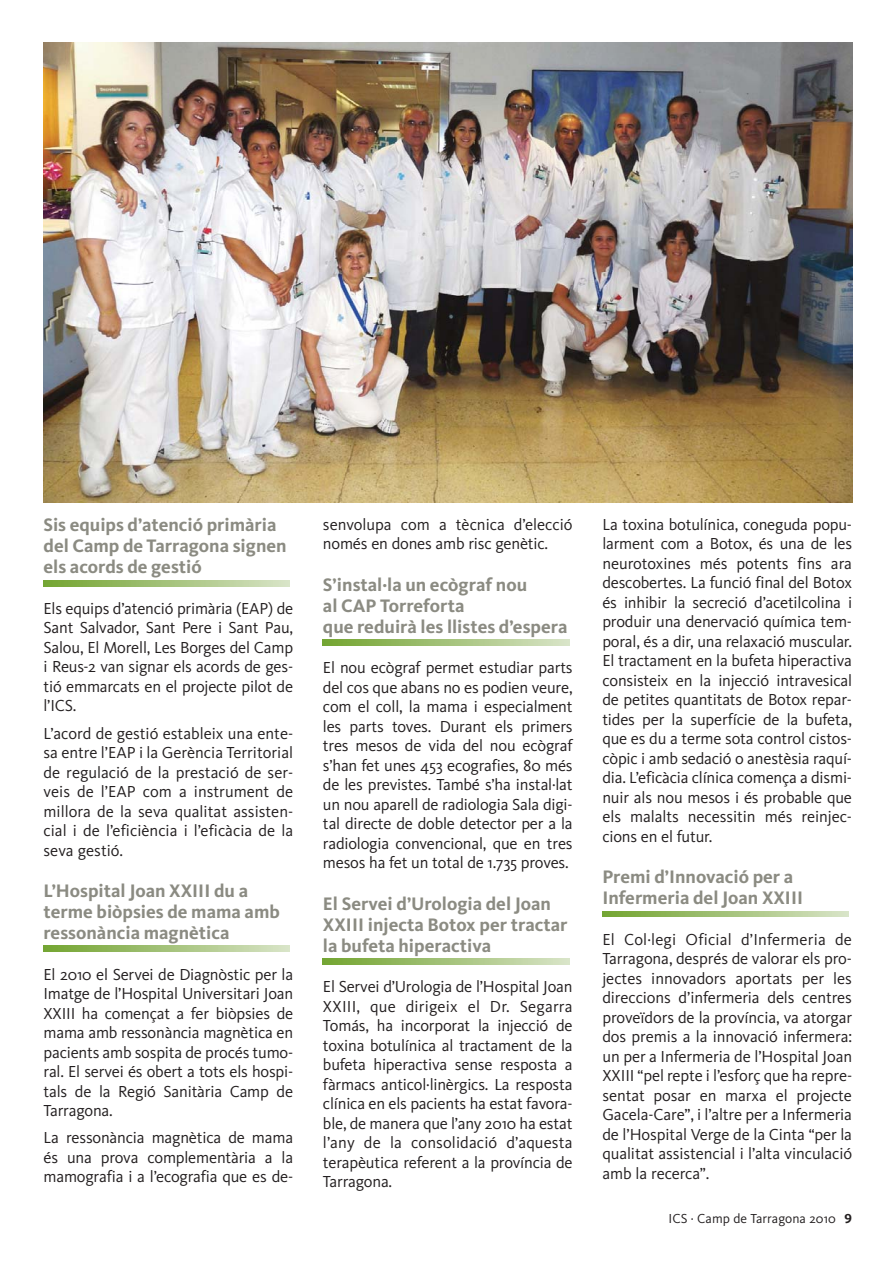
<style>
.page{position:relative;width:894px;height:1262px;background:#fff}
.page>*{position:absolute;margin:0;border:0;box-sizing:border-box;transform-origin:0 0}
.t1{font:700 18.75px/21px "Kievit";color:#8b8b82}
.t2{font:16.5px/19.5px "Kievit";letter-spacing:-.01em;color:#231f20;text-align:justify}
.t3{font:13.5px "Kievit";letter-spacing:.005em;color:#231f20}
.s1{font-family:"Kievit Bold SC"}
</style>
<div class="page">
<svg style="left:602px;top:911px;width:246px;height:5px"></svg>
<svg style="left:323px;top:958px;width:246px;height:6px"></svg>
<svg style="left:43px;top:580px;width:247px;height:6px"></svg>
<svg style="left:43px;top:946px;width:247px;height:5px"></svg>
<svg style="left:323px;top:639px;width:246px;height:6px"></svg>
<img style="left:43px;top:43px;width:808px;height:459px">
<p class="t1" style="left:43px;top:516px;width:244px">Sis equips d’atenció primària del Camp de Tarragona signen els acords de gestió</p>
<p class="t2" style="left:43px;top:600px;width:251px">Els equips d’atenció primària (EAP) de Sant Salvador, Sant Pere i Sant Pau, Salou, El Morell, Les Borges del Camp i Reus-2 van signar els acords de ges&shy;tió emmarcats en el projecte pilot de l’ICS.</p>
<p class="t2" style="left:43px;top:724px;width:251px">L’acord de gestió estableix una ente&shy;sa entre l’EAP i la Gerència Territorial de regulació de la prestació de ser&shy;veis de l’EAP com a instrument de millora de la seva qualitat assisten&shy;cial i de l’eficiència i l’eficàcia de la seva gestió.</p>
<p class="t1" style="left:43px;top:882px;width:238px">L’Hospital Joan XXIII du a terme biòpsies de mama amb ressonància magnètica</p>
<p class="t2" style="left:43px;top:965px;width:251px">El 2010 el Servei de Diagnòstic per la Imatge de l’Hospital Universitari Joan XXIII ha començat a fer biòpsies de mama amb ressonància magnètica en pacients amb sospita de procés tumo&shy;ral. El servei és obert a tots els hospi&shy;tals de la Regió Sanitària Camp de Tarragona.</p>
<p class="t2" style="left:43px;top:1129px;width:251px">La ressonància magnètica de mama és una prova complementària a la mamografia i a l’ecografia que es de -</p>
<p class="t2" style="left:323px;top:516px;width:251px">senvolupa com a tècnica d’elecció només en dones amb risc genètic.</p>
<p class="t1" style="left:323px;top:575px;width:246px">S’instal·la un ecògraf nou<br>al CAP Torreforta<br>que reduirà les llistes d’espera</p>
<p class="t2" style="left:323px;top:659px;width:251px">El nou ecògraf permet estudiar parts del cos que abans no es podien veure, com el coll, la mama i especialment les parts toves. Durant els primers tres mesos de vida del nou ecògraf s’han fet unes 453 ecografies, 80 més de les previstes. També s’ha instal·lat un nou aparell de radiologia Sala digi&shy;tal directe de doble detector per a la radiologia convencional, que en tres mesos ha fet un total de 1.735 proves.</p>
<p class="t1" style="left:323px;top:894px;width:246px">El Servei d’Urologia del Joan<br>XXIII injecta Botox per tractar la bufeta hiperactiva</p>
<p class="t2" style="left:323px;top:978px;width:251px">El Servei d’Urologia de l’Hospital Joan XXIII, que dirigeix el Dr. Segarra Tomás, ha incorporat la injecció de toxina botulínica al tractament de la bufeta hiperactiva sense resposta a fàrmacs anticol·linèrgics. La resposta clínica en els pacients ha estat favora&shy;ble, de manera que l’any 2010 ha estat l’any de la consolidació d’aquesta terapèutica referent a la província de Tarragona.</p>
<p class="t2" style="left:602px;top:516px;width:251px">La toxina botulínica, coneguda popu&shy;larment com a Botox, és una de les neurotoxines més potents fins ara descobertes. La funció final del Botox és inhibir la secreció d’acetilcolina i produir una denervació química tem&shy;poral, és a dir, una relaxació muscular.<br>El tractament en la bufeta hiperactiva consisteix en la injecció intravesical de petites quantitats de Botox repar&shy;tides per la superfície de la bufeta, que es du a terme sota control cistos&shy;còpic i amb sedació o anestèsia raquí&shy;dia. L’eficàcia clínica comença a dismi&shy;nuir als nou mesos i és probable que els malalts necessitin més reinjec&shy;cions en el futur.</p>
<p class="t1" style="left:602px;top:868px;width:202px">Premi d’Innovació per a<br>Infermeria del Joan XXIII</p>
<p class="t2" style="left:602px;top:931px;width:251px">El Col·legi Oficial d’Infermeria de Tarragona, després de valorar els pro&shy;jectes innovadors aportats per les direccions d’infermeria dels centres proveïdors de la província, va atorgar dos premis a la innovació infermera: un per a Infermeria de l’Hospital Joan XXIII “pel repte i l’esforç que ha repre&shy;sentat posar en marxa el projecte Gacela-Care”, i l’altre per a Infermeria de l’Hospital Verge de la Cinta “per la qualitat assistencial i l’alta vinculació amb la recerca”.</p>
<p class="t3" style="left:668px;top:1212px;width:185px">ICS · Camp de Tarragona 2010 <span class="s1">9</span></p>
</div>
